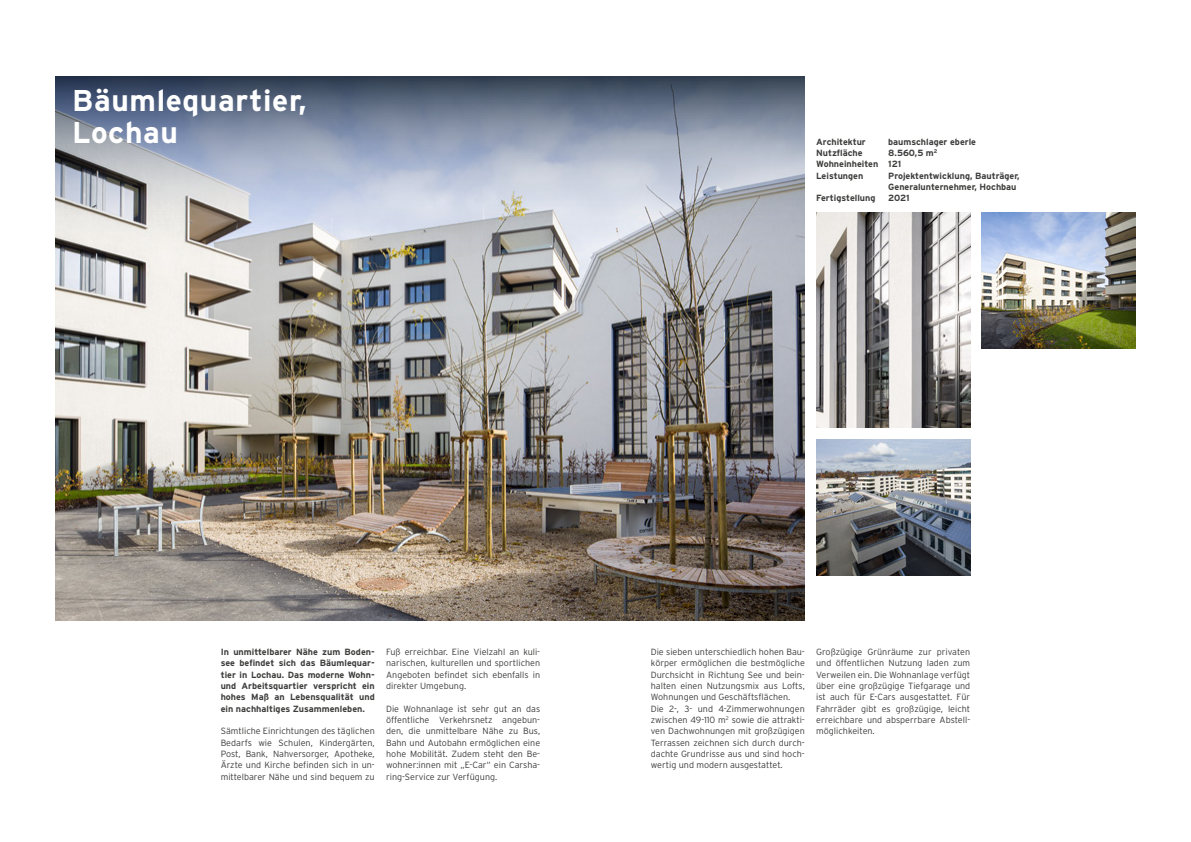
<style>
.page{position:relative;width:1191px;height:842px;background:#fff}
.page>*{position:absolute;margin:0;border:0;box-sizing:border-box;transform-origin:0 0}
.t1{font:700 30px/32px "Interstate";letter-spacing:.02em;color:#fff}
.t2{font:300 9px/11.3px "Interstate";color:#3c3c3b;text-align:justify}
.t3{font:700 9px/11.3px "Interstate";color:#3c3c3b}
</style>
<div class="page">
<img style="left:55px;top:269px;width:750px;height:352px">
<svg style="left:55px;top:77px;width:750px;height:192px;background:#9ca3b1"></svg>
<img style="left:816px;top:212px;width:154px;height:216px">
<img style="left:981px;top:212px;width:154px;height:136px">
<img style="left:816px;top:439px;width:154px;height:136px">
<h1 class="t1" style="left:72px;top:84px;width:236px">Bäumlequartier,<br>Lochau</h1>
<p class="t3" style="left:816px;top:136px;width:51px">Architektur</p>
<p class="t3" style="left:888px;top:136px;width:89px">baumschlager eberle</p>
<p class="t3" style="left:816px;top:147px;width:48px">Nutzfläche</p>
<p class="t3" style="left:816px;top:147px;width:123px;text-indent:72px">8.560,5 m<sup>2<br></sup>Wohneinheiten 121<br>Leistungen</p>
<p class="t3" style="left:888px;top:170px;width:133px">Projektentwicklung, Bauträger,<br>Generalunternehmer, Hochbau</p>
<p class="t3" style="left:816px;top:192px;width:61px">Fertigstellung</p>
<p class="t3" style="left:888px;top:192px;width:23px">2021</p>
<p class="t3" style="left:221px;top:646px;width:156px;text-align:justify">In unmittelbarer Nähe zum Boden&shy;see befindet sich das Bäumlequar&shy;tier in Lochau. Das moderne Wohn&shy;und Arbeitsquartier verspricht ein hohes Maß an Lebensqualität und ein nachhaltiges Zusammenleben.</p>
<p class="t2" style="left:221px;top:725px;width:156px">Sämtliche Einrichtungen des täglichen Bedarfs wie Schulen, Kindergärten, Post, Bank, Nahversorger, Apotheke, Ärzte und Kirche befinden sich in un&shy;mittelbarer Nähe und sind bequem zu</p>
<p class="t2" style="left:386px;top:646px;width:156px">Fuß erreichbar. Eine Vielzahl an kuli&shy;narischen, kulturellen und sportlichen Angeboten befindet sich ebenfalls in direkter Umgebung.</p>
<p class="t2" style="left:386px;top:703px;width:156px">Die Wohnanlage ist sehr gut an das öffentliche Verkehrsnetz angebun&shy;den, die unmittelbare Nähe zu Bus, Bahn und Autobahn ermöglichen eine hohe Mobilität. Zudem steht den Be&shy;wohner:innen mit „E-Car“ ein Carsha&shy;ring-Service zur Verfügung.</p>
<p class="t2" style="left:651px;top:646px;width:156px;text-align:left">Die sieben unterschiedlich hohen Bau&shy;körper ermöglichen die bestmögliche Durchsicht in Richtung See und bein&shy;halten einen Nutzungsmix aus Lofts, Wohnungen und Geschäftsflächen.<br>Die 2-, 3- und 4-Zimmerwohnungen zwischen 49-110 m<sup>2</sup> sowie die attrakti&shy;ven Dachwohnungen mit großzügigen Terrassen zeichnen sich durch durch&shy;dachte Grundrisse aus und sind hoch&shy;wertig und modern ausgestattet.</p>
<p class="t2" style="left:816px;top:646px;width:156px">Großzügige Grünräume zur privaten und öffentlichen Nutzung laden zum Verweilen ein. Die Wohnanlage verfügt über eine großzügige Tiefgarage und ist auch für E-Cars ausgestattet. Für Fahrräder gibt es großzügige, leicht erreichbare und absperrbare Abstell&shy;möglichkeiten.</p>
</div>
